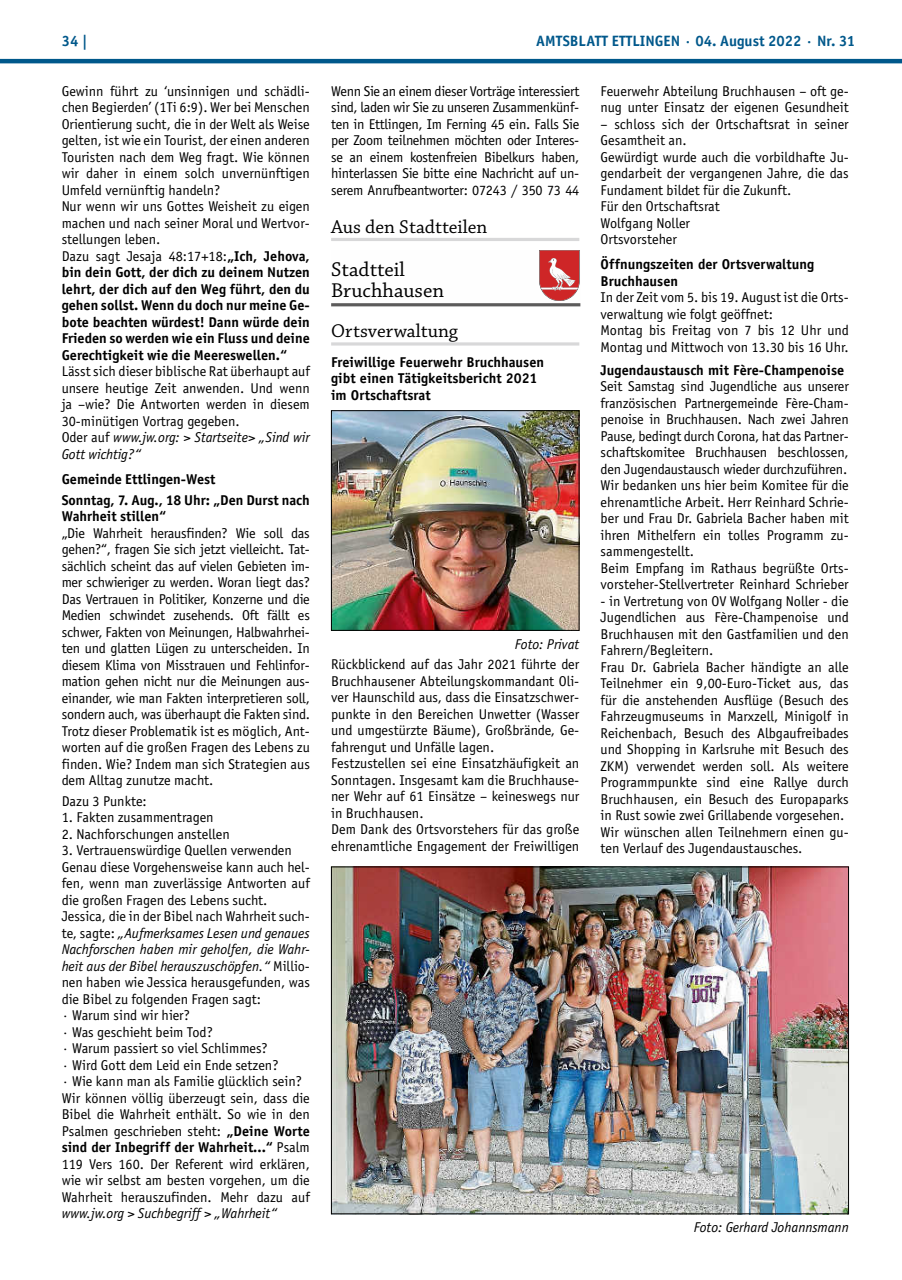
<style>
.page{position:relative;width:902px;height:1280px;background:#fff}
.page>*{position:absolute;margin:0;border:0;box-sizing:border-box;transform-origin:0 0}
.t1{font:21px/21px "Chaparral Pro";color:#000}
.t2{font:19.5px "Chaparral Pro";color:#000}
.t3{font:700 15px "Officina Sans";color:#00588b}
.t4{font:14.25px/16.5px "Officina Sans";color:#000}
.t5{font:700 14.25px/16.5px "Officina Sans";color:#000}
.t6{font:italic 14.25px "Officina Sans";color:#000}
.s1{font-weight:700}
.s2{font-style:italic}
</style>
<div class="page">
<hr style="left:0;top:59px;width:901px;height:4px;background:#00588b">
<hr style="left:331px;top:238px;width:248px;height:3px;background:#d8d8d9">
<hr style="left:331px;top:342px;width:248px;height:4px;background:#e1e1e2">
<hr style="left:331px;top:303px;width:249px;height:3px;background:#5c5b5b">
<svg style="left:539px;top:250px;width:40px;height:51px"></svg>
<img style="left:333px;top:412px;width:244px;height:217px">
<div style="left:331px;top:410px;width:248px;height:221px;border:1px solid #000"></div>
<img style="left:333px;top:869px;width:513px;height:343px">
<p class="t3" style="left:62px;top:32px;width:28px">34 |</p>
<p class="t3" style="left:536px;top:32px;width:320px">AMTSBLATT ETTLINGEN · 04. August 2022 · Nr. 31</p>
<p class="t4" style="left:62px;top:83px;width:250px">Gewinn führt zu ‘unsinnigen und schädli&shy;chen Begierden’ (1Ti 6:9). Wer bei Menschen Orientierung sucht, die in der Welt als Weise gelten, ist wie ein Tourist, der einen anderen Touristen nach dem Weg fragt. Wie können wir daher in einem solch unvernünftigen Umfeld vernünftig handeln?<br>Nur wenn wir uns Gottes Weisheit zu eigen machen und nach seiner Moral und Wertvor&shy;stellungen leben.<br>Dazu sagt Jesaja 48:17+18:<span class="s1">„Ich, Jehova, bin dein Gott, der dich zu deinem Nutzen lehrt, der dich auf den Weg führt, den du gehen sollst. Wenn du doch nur meine Ge&shy;bote beachten würdest! Dann würde dein Frieden so werden wie ein Fluss und deine Gerechtigkeit wie die Meereswellen.“</span></p>
<p class="t4" style="left:62px;top:363px;width:250px">Lässt sich dieser biblische Rat überhaupt auf unsere heutige Zeit anwenden. Und wenn ja –wie? Die Antworten werden in diesem 30-minütigen Vortrag gegeben.<br>Oder auf <span class="s2">www.jw.org: &gt; Startseite&gt; „Sind wir Gott wichtig?“</span></p>
<p class="t5" style="left:62px;top:468px;width:250px;line-height:20.7px">Gemeinde Ettlingen-West<br>Sonntag, 7. Aug., 18 Uhr: „Den Durst nach</p>
<p class="t5" style="left:62px;top:508px;width:106px">Wahrheit stillen“</p>
<p class="t4" style="left:62px;top:524px;width:250px;text-align:justify">„Die Wahrheit herausfinden? Wie soll das gehen?“, fragen Sie sich jetzt vielleicht. Tat&shy;sächlich scheint das auf vielen Gebieten im&shy;mer schwieriger zu werden. Woran liegt das?<br>Das Vertrauen in Politiker, Konzerne und die Medien schwindet zusehends. Oft fällt es schwer, Fakten von Meinungen, Halbwahrhei&shy;ten und glatten Lügen zu unterscheiden. In diesem Klima von Misstrauen und Fehlinfor&shy;mation gehen nicht nur die Meinungen aus&shy;einander, wie man Fakten interpretieren soll, sondern auch, was überhaupt die Fakten sind.<br>Trotz dieser Problematik ist es möglich, Ant&shy;worten auf die großen Fragen des Lebens zu finden. Wie? Indem man sich Strategien aus dem Alltag zunutze macht.</p>
<p class="t4" style="left:62px;top:793px;width:87px">Dazu 3 Punkte:</p>
<p class="t4" style="left:62px;top:809px;width:153px">1. Fakten zusammentragen</p>
<p class="t4" style="left:62px;top:826px;width:170px">2. Nachforschungen anstellen</p>
<p class="t4" style="left:62px;top:842px;width:250px">3. Vertrauenswürdige Quellen verwenden Genau diese Vorgehensweise kann auch hel&shy;fen, wenn man zuverlässige Antworten auf die großen Fragen des Lebens sucht.<br>Jessica, die in der Bibel nach Wahrheit such&shy;te, sagte: <span class="s2">„Aufmerksames Lesen und genaues Nachforschen haben mir geholfen, die Wahr&shy;heit aus der Bibel herauszuschöpfen.“</span> Millio&shy;nen haben wie Jessica herausgefunden, was die Bibel zu folgenden Fragen sagt:<br>· Warum sind wir hier?<br>· Was geschieht beim Tod?<br>· Warum passiert so viel Schlimmes?<br>· Wird Gott dem Leid ein Ende setzen?<br>· Wie kann man als Familie glücklich sein?<br>Wir können völlig überzeugt sein, dass die Bibel die Wahrheit enthält. So wie in den Psalmen geschrieben steht: <span class="s1">„Deine Worte sind der Inbegriff der Wahrheit...“</span> Psalm 119 Vers 160. Der Referent wird erklären, wie wir selbst am besten vorgehen, um die Wahrheit herauszufinden. Mehr dazu auf</p>
<p class="t6" style="left:62px;top:1205px;width:217px">www.jw.org &gt; Suchbegriff &gt; „Wahrheit“</p>
<p class="t4" style="left:331px;top:83px;width:250px;text-align:justify">Wenn Sie an einem dieser Vorträge interessiert sind, laden wir Sie zu unseren Zusammenkünf&shy;ten in Ettlingen, Im Ferning 45 ein. Falls Sie per Zoom teilnehmen möchten oder Interes&shy;se an einem kostenfreien Bibelkurs haben, hinterlassen Sie bitte eine Nachricht auf un&shy;serem Anrufbeantworter: 07243 / 350 73 44</p>
<h2 class="t2" style="left:331px;top:216px;width:158px">Aus den Stadtteilen</h2>
<h1 class="t1" style="left:331px;top:259px;width:115px">Stadtteil<br>Bruchhausen</h1>
<h2 class="t2" style="left:331px;top:320px;width:128px">Ortsverwaltung</h2>
<p class="t5" style="left:331px;top:353px;width:214px">Freiwillige Feuerwehr Bruchhausen gibt einen Tätigkeitsbericht 2021 im Ortschaftsrat</p>
<p class="t4" style="left:600px;top:83px;width:250px">Feuerwehr Abteilung Bruchhausen – oft ge&shy;nug unter Einsatz der eigenen Gesundheit</p>
<p class="t4" style="left:600px;top:116px;width:250px">– schloss sich der Ortschaftsrat in seiner<br>Gesamtheit an.<br>Gewürdigt wurde auch die vorbildhafte Ju&shy;gendarbeit der vergangenen Jahre, die das<br>Fundament bildet für die Zukunft.<br>Für den Ortschaftsrat<br>Wolfgang Noller<br>Ortsvorsteher</p>
<p class="t5" style="left:600px;top:256px;width:215px">Öffnungszeiten der Ortsverwaltung<br>Bruchhausen</p>
<p class="t4" style="left:600px;top:289px;width:250px">In der Zeit vom 5. bis 19. August ist die Orts&shy;verwaltung wie folgt geöffnet:<br>Montag bis Freitag von 7 bis 12 Uhr und Montag und Mittwoch von 13.30 bis 16 Uhr.</p>
<p class="t5" style="left:600px;top:361px;width:245px">Jugendaustausch mit Fère-Champenoise</p>
<p class="t4" style="left:600px;top:378px;width:250px">Seit Samstag sind Jugendliche aus unserer französischen Partnergemeinde Fère-Cham&shy;penoise in Bruchhausen. Nach zwei Jahren Pause, bedingt durch Corona, hat das Partner&shy;schaftskomitee Bruchhausen beschlossen, den Jugendaustausch wieder durchzuführen.<br>Wir bedanken uns hier beim Komitee für die ehrenamtliche Arbeit. Herr Reinhard Schrie&shy;ber und Frau Dr. Gabriela Bacher haben mit ihren Mithelfern ein tolles Programm zu&shy;sammengestellt.<br>Beim Empfang im Rathaus begrüßte Orts&shy;vorsteher-Stellvertreter Reinhard Schrieber</p>
<p class="t4" style="left:600px;top:593px;width:250px">- in Vertretung von OV Wolfgang Noller - die Jugendlichen aus Fère-Champenoise und Bruchhausen mit den Gastfamilien und den Fahrern/Begleitern.<br>Frau Dr. Gabriela Bacher händigte an alle Teilnehmer ein 9,00-Euro-Ticket aus, das für die anstehenden Ausflüge (Besuch des Fahrzeugmuseums in Marxzell, Minigolf in Reichenbach, Besuch des Albgaufreibades und Shopping in Karlsruhe mit Besuch des ZKM) verwendet werden soll. Als weitere Programmpunkte sind eine Rallye durch Bruchhausen, ein Besuch des Europaparks in Rust sowie zwei Grillabende vorgesehen.<br>Wir wünschen allen Teilnehmern einen gu&shy;ten Verlauf des Jugendaustausches.</p>
<p class="t6" style="left:514px;top:635px;width:66px">Foto: Privat</p>
<p class="t4" style="left:331px;top:656px;width:250px">Rückblickend auf das Jahr 2021 führte der Bruchhausener Abteilungskommandant Oli&shy;ver Haunschild aus, dass die Einsatzschwer&shy;punkte in den Bereichen Unwetter (Wasser und umgestürzte Bäume), Großbrände, Ge&shy;fahrengut und Unfälle lagen.<br>Festzustellen sei eine Einsatzhäufigkeit an Sonntagen. Insgesamt kam die Bruchhause&shy;ner Wehr auf 61 Einsätze – keineswegs nur in Bruchhausen.<br>Dem Dank des Ortsvorstehers für das große ehrenamtliche Engagement der Freiwilligen</p>
<p class="t6" style="left:693px;top:1219px;width:157px">Foto: Gerhard Johannsmann</p>
</div>
